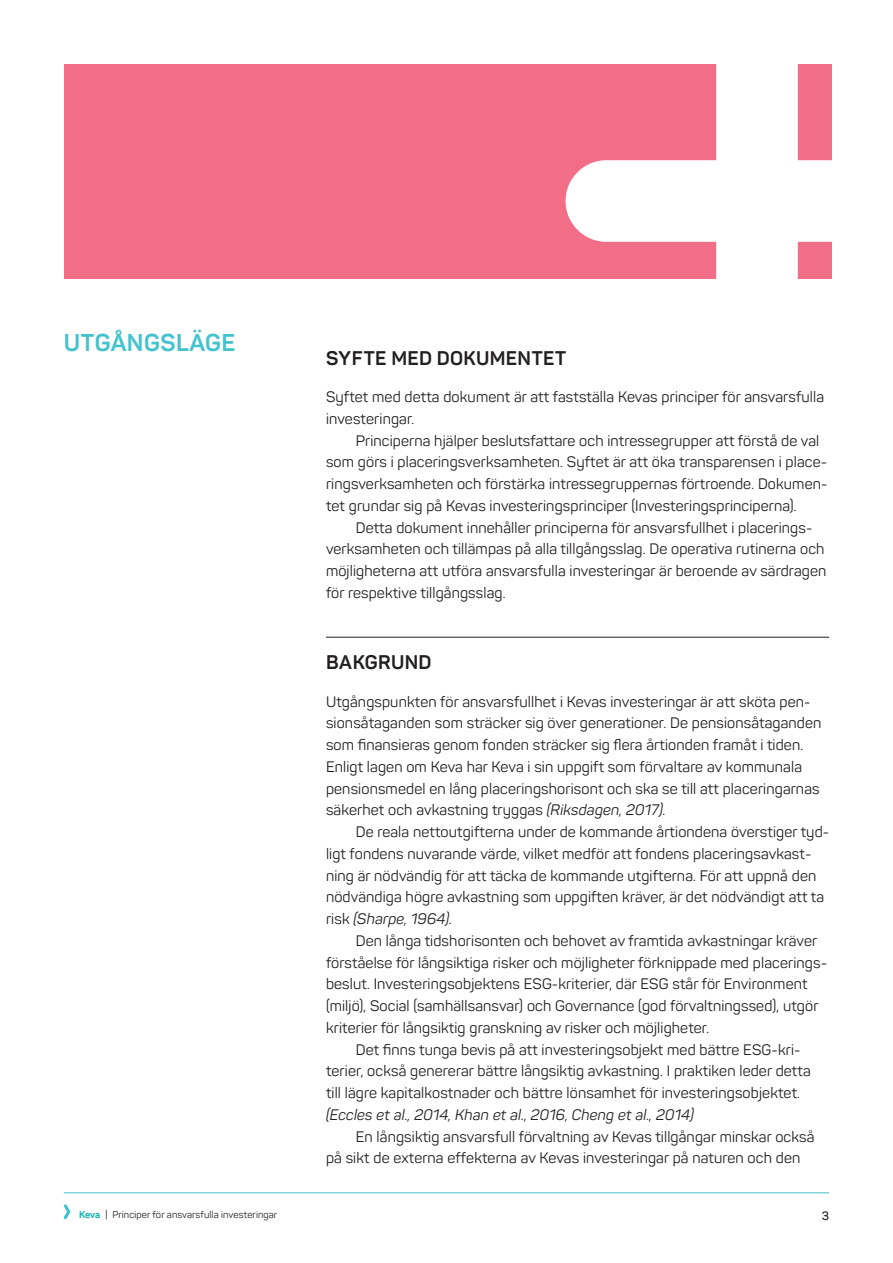
<style>
.page{position:relative;width:893px;height:1263px;background:#fff}
.page>*{position:absolute;margin:0;border:0;box-sizing:border-box;transform-origin:0 0}
.t1{font:700 24px "Panton";letter-spacing:.02em;color:#44c2ce}
.H3_ei_viivaa{font:700 19.5px "Panton";letter-spacing:.015em;color:#231f20}
.Leipä_sis{font:15px/21.8px "Panton";letter-spacing:.01em;color:#231f20}
.Leipä{font:15px/21.8px "Panton";letter-spacing:.01em;color:#231f20}
.t2{font:600 12px "Panton";color:#231f20}
.t3{font:9.75px "Panton";letter-spacing:.01em;color:#231f20}
.s1{font-style:italic}
.s2{font-weight:700;color:#00ada7}
</style>
<div class="page">
<hr style="left:64px;top:1192px;width:765px;height:1px;background:#44c2ce">
<svg style="left:64px;top:1204px;width:7px;height:15px"></svg>
<div style="left:64px;top:64px;width:767px;height:215px;background:#f16e86"></div>
<svg style="left:566px;top:64px;width:265px;height:215px;fill:#fff"></svg>
<hr style="left:326px;top:637px;width:503px;height:1px;background:#231f20">
<h2 class="t1" style="left:64px;top:327px;width:173px">UTGÅNGSLÄGE</h2>
<p class="H3_ei_viivaa" style="left:326px;top:345px;width:242px">SYFTE MED DOKUMENTET</p>
<p class="Leipä" style="left:326px;top:386px;width:499px">Syftet med detta dokument är att fastställa Kevas principer för ansvarsfulla investeringar.</p>
<p class="Leipä_sis" style="left:326px;top:429px;width:503px;text-indent:30px">Principerna hjälper beslutsfattare och intressegrupper att förstå de val som görs i placeringsverksamheten. Syftet är att öka transparensen i place&shy;ringsverksamheten och förstärka intressegruppernas förtroende. Dokumen&shy;tet grundar sig på Kevas investeringsprinciper (Investeringsprinciperna).</p>
<p class="Leipä_sis" style="left:326px;top:516px;width:502px;text-indent:30px">Detta dokument innehåller principerna för ansvarsfullhet i placerings&shy;verksamheten och tillämpas på alla tillgångsslag. De operativa rutinerna och möjligheterna att utföra ansvarsfulla investeringar är beroende av särdragen för respektive tillgångsslag.</p>
<h3 class="H3_ei_viivaa" style="left:326px;top:650px;width:107px">BAKGRUND</h3>
<p class="Leipä" style="left:326px;top:690px;width:497px">Utgångspunkten för ansvarsfullhet i Kevas investeringar är att sköta pen&shy;sionsåtaganden som sträcker sig över generationer. De pensionsåtaganden som finansieras genom fonden sträcker sig flera årtionden framåt i tiden.<br>Enligt lagen om Keva har Keva i sin uppgift som förvaltare av kommunala pensionsmedel en lång placeringshorisont och ska se till att placeringarnas säkerhet och avkastning tryggas <span class="s1">(Riksdagen, 2017).</span></p>
<p class="Leipä_sis" style="left:326px;top:821px;width:505px;text-indent:30px">De reala nettoutgifterna under de kommande årtiondena överstiger tyd&shy;ligt fondens nuvarande värde, vilket medför att fondens placeringsavkast&shy;ning är nödvändig för att täcka de kommande utgifterna. För att uppnå den nödvändiga högre avkastning som uppgiften kräver, är det nödvändigt att ta risk <span class="s1">(Sharpe, 1964).</span></p>
<p class="Leipä_sis" style="left:326px;top:930px;width:502px;text-indent:30px">Den långa tidshorisonten och behovet av framtida avkastningar kräver förståelse för långsiktiga risker och möjligheter förknippade med placerings&shy;beslut. Investeringsobjektens ESG-kriterier, där ESG står för Environment (miljö), Social (samhällsansvar) och Governance (god förvaltningssed), utgör kriterier för långsiktig granskning av risker och möjligheter.</p>
<p class="Leipä_sis" style="left:326px;top:1038px;width:486px;text-indent:30px">Det finns tunga bevis på att investeringsobjekt med bättre ESG-kri&shy;terier, också genererar bättre långsiktig avkastning. I praktiken leder detta till lägre kapitalkostnader och bättre lönsamhet för investeringsobjektet. <span class="s1">(Eccles et al., 2014, Khan et al., 2016, Cheng et al., 2014)</span></p>
<p class="Leipä_sis" style="left:326px;top:1125px;width:490px;text-indent:30px">En långsiktig ansvarsfull förvaltning av Kevas tillgångar minskar också på sikt de externa effekterna av Kevas investeringar på naturen och den</p>
<p class="t3" style="left:79px;top:1208px;width:200px"><span class="s2">Keva</span> | Principer för ansvarsfulla investeringar</p>
<p class="t2" style="left:822px;top:1208px;width:9px">3</p>
</div>
